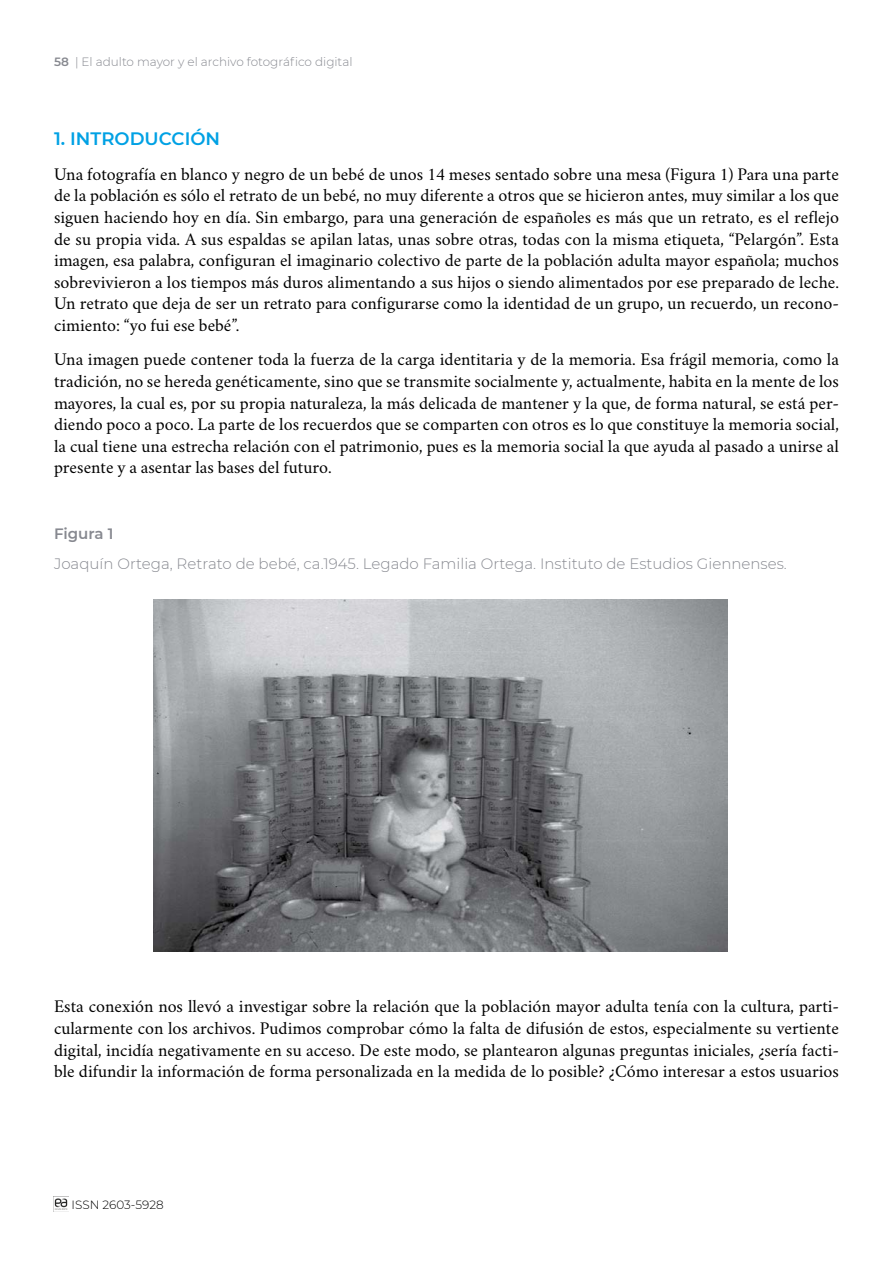
<style>
.page{position:relative;width:893px;height:1263px;background:#fff}
.page>*{position:absolute;margin:0;border:0;box-sizing:border-box;transform-origin:0 0}
.t1{font:18px/21.6px "Crimson";color:#000;text-align:justify}
.t2{font:600 18px "Montserrat";color:#00a1e4}
.t3{font:300 15px "Montserrat";color:#878990}
.t4{font:600 15px "Montserrat";color:#878990}
.t5{font:300 12px "Montserrat";color:#878990}
.t6{font:300 12px "Montserrat";color:#000}
.s1{font-weight:600}
</style>
<div class="page">
<img style="left:54px;top:1198px;width:14px;height:12px">
<img style="left:153px;top:600px;width:574px;height:351px">
<p class="t5" style="left:54px;top:53px;width:300px"><span class="s1">58</span> | El adulto mayor y el archivo fotográfico digital</p>
<p class="t2" style="left:54px;top:126px;width:36px">1. INTR</p>
<p class="t2" style="left:115px;top:126px;width:44px">ODUCCIÓN</p>
<p class="t1" style="left:54px;top:161px;width:786px">Una fotografía en blanco y negro de un bebé de unos 14 meses sentado sobre una mesa (Figura 1) Para una parte de la población es sólo el retrato de un bebé, no muy diferente a otros que se hicieron antes, muy similar a los que siguen haciendo hoy en día. Sin embargo, para una generación de españoles es más que un retrato, es el reflejo de su propia vida. A sus espaldas se apilan latas, unas sobre otras, todas con la misma etiqueta, “Pelargón”. Esta imagen, esa palabra, configuran el imaginario colectivo de parte de la población adulta mayor española; muchos sobrevivieron a los tiempos más duros alimentando a sus hijos o siendo alimentados por ese preparado de leche.<br>Un retrato que deja de ser un retrato para configurarse como la identidad de un grupo, un recuerdo, un recono&shy;cimiento: “yo fui ese bebé”.</p>
<p class="t1" style="left:54px;top:346px;width:786px">Una imagen puede contener toda la fuerza de la carga identitaria y de la memoria. Esa frágil memoria, como la tradición, no se hereda genéticamente, sino que se transmite socialmente y, actualmente, habita en la mente de los mayores, la cual es, por su propia naturaleza, la más delicada de mantener y la que, de forma natural, se está per&shy;diendo poco a poco. La parte de los recuerdos que se comparten con otros es lo que constituye la memoria social, la cual tiene una estrecha relación con el patrimonio, pues es la memoria social la que ayuda al pasado a unirse al presente y a asentar las bases del futuro.</p>
<p class="t4" style="left:54px;top:522px;width:61px">FIGURA 1</p>
<p class="t3" style="left:54px;top:554px;width:734px">Joaquín Ortega, Retrato de bebé, ca.1945. Legado Familia Ortega. Instituto de Estudios Giennenses.</p>
<p class="t1" style="left:54px;top:993px;width:786px">Esta conexión nos llevó a investigar sobre la relación que la población mayor adulta tenía con la cultura, parti&shy;cularmente con los archivos. Pudimos comprobar cómo la falta de difusión de estos, especialmente su vertiente digital, incidía negativamente en su acceso. De este modo, se plantearon algunas preguntas iniciales, ¿sería facti&shy;ble difundir la información de forma personalizada en la medida de lo posible? ¿Cómo interesar a estos usuarios</p>
<p class="t6" style="left:72px;top:1196px;width:94px">ISSN 2603-5928</p>
</div>
